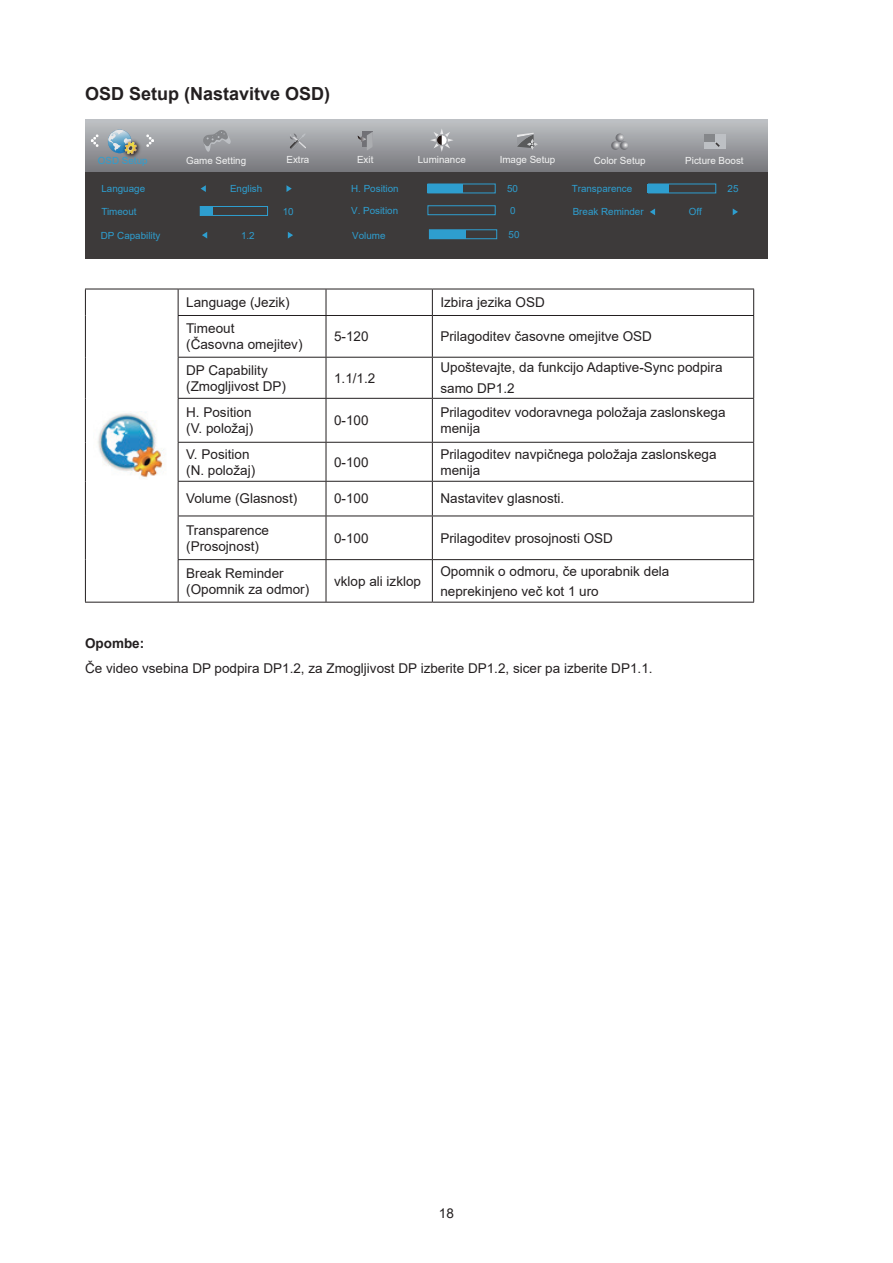
<style>
.page{position:relative;width:893px;height:1263px;background:#fff}
.page>*{position:absolute;margin:0;border:0;box-sizing:border-box;transform-origin:0 0}
.t1{font:700 18px "Arial";color:#231f20}
.t2{font:13.5px/16.2px "Arial";color:#231f20}
.t3{font:700 13.5px "Arial";color:#231f20}
.t4{font:9.75px "Arial";color:#2e9ecf}
.t5{font:9.75px "Arial";color:#f3f3f3}
</style>
<div class="page">
<svg style="left:85px;top:119px;width:683px;height:53px;background:#9a9b9f"></svg>
<div style="left:85px;top:172px;width:683px;height:87px;background:#3d3a3a"></div>
<svg style="left:91px;top:134px;width:8px;height:13px"></svg>
<svg style="left:146px;top:134px;width:8px;height:13px"></svg>
<svg style="left:358px;top:132px;width:15px;height:19px"></svg>
<svg style="left:289px;top:133px;width:18px;height:16px"></svg>
<svg style="left:430px;top:128px;width:23px;height:24px"></svg>
<svg style="left:517px;top:133px;width:21px;height:17px"></svg>
<svg style="left:611px;top:134px;width:17px;height:16px"></svg>
<div style="left:428px;top:205px;width:68px;height:10px;border:1px solid #2e9ecf"></div>
<div style="left:648px;top:184px;width:21px;height:9px;background:#2e9ecf"></div>
<div style="left:648px;top:184px;width:68px;height:9px;border:1px solid #2e9ecf"></div>
<div style="left:429px;top:230px;width:37px;height:9px;background:#2e9ecf"></div>
<div style="left:429px;top:229px;width:68px;height:10px;border:1px solid #2e9ecf"></div>
<svg style="left:201px;top:185px;width:5px;height:7px"></svg>
<svg style="left:286px;top:185px;width:6px;height:7px"></svg>
<div style="left:200px;top:206px;width:68px;height:10px;border:1px solid #2e9ecf"></div>
<div style="left:200px;top:206px;width:13px;height:9px;background:#2e9ecf"></div>
<div style="left:428px;top:184px;width:35px;height:9px;background:#2e9ecf"></div>
<svg style="left:202px;top:232px;width:5px;height:7px"></svg>
<svg style="left:288px;top:232px;width:5px;height:6px"></svg>
<svg style="left:650px;top:208px;width:5px;height:7px"></svg>
<svg style="left:733px;top:208px;width:5px;height:7px"></svg>
<img style="left:121px;top:138px;width:23px;height:23px">
<svg style="left:108px;top:130px;width:29px;height:24px"></svg>
<div style="left:704px;top:134px;width:21px;height:15px;background:#bdc0c4"></div>
<div style="left:704px;top:134px;width:11px;height:8px;background:#85878a"></div>
<svg style="left:715px;top:142px;width:5px;height:5px"></svg>
<svg style="left:203px;top:130px;width:28px;height:22px"></svg>
<hr style="left:85px;top:289px;width:93px;height:1px;background:#231f20">
<svg style="left:85px;top:289px;width:1px;height:26px"></svg>
<hr style="left:178px;top:289px;width:148px;height:1px;background:#231f20">
<svg style="left:178px;top:289px;width:1px;height:26px"></svg>
<hr style="left:326px;top:289px;width:106px;height:1px;background:#231f20">
<svg style="left:326px;top:289px;width:1px;height:26px"></svg>
<hr style="left:432px;top:289px;width:322px;height:1px;background:#231f20">
<svg style="left:432px;top:289px;width:1px;height:26px"></svg>
<svg style="left:753px;top:289px;width:1px;height:26px"></svg>
<hr style="left:85px;top:315px;width:1px;height:42px;background:#231f20">
<hr style="left:178px;top:315px;width:148px;height:1px;background:#231f20">
<hr style="left:178px;top:316px;width:1px;height:41px;background:#231f20">
<hr style="left:326px;top:315px;width:106px;height:1px;background:#231f20">
<hr style="left:326px;top:316px;width:1px;height:41px;background:#231f20">
<hr style="left:432px;top:315px;width:322px;height:1px;background:#231f20">
<hr style="left:432px;top:316px;width:1px;height:41px;background:#231f20">
<hr style="left:753px;top:316px;width:1px;height:41px;background:#231f20">
<hr style="left:85px;top:357px;width:1px;height:41px;background:#231f20">
<hr style="left:178px;top:357px;width:148px;height:1px;background:#231f20">
<hr style="left:178px;top:358px;width:1px;height:40px;background:#231f20">
<hr style="left:326px;top:357px;width:106px;height:1px;background:#231f20">
<hr style="left:326px;top:358px;width:1px;height:40px;background:#231f20">
<hr style="left:432px;top:357px;width:322px;height:1px;background:#231f20">
<hr style="left:432px;top:358px;width:1px;height:40px;background:#231f20">
<hr style="left:753px;top:358px;width:1px;height:40px;background:#231f20">
<hr style="left:85px;top:398px;width:1px;height:44px;background:#231f20">
<hr style="left:178px;top:398px;width:148px;height:1px;background:#231f20">
<hr style="left:178px;top:399px;width:1px;height:43px;background:#231f20">
<hr style="left:326px;top:398px;width:106px;height:1px;background:#231f20">
<hr style="left:326px;top:399px;width:1px;height:43px;background:#231f20">
<hr style="left:432px;top:398px;width:322px;height:1px;background:#231f20">
<hr style="left:432px;top:399px;width:1px;height:43px;background:#231f20">
<hr style="left:753px;top:399px;width:1px;height:43px;background:#231f20">
<hr style="left:85px;top:442px;width:1px;height:39px;background:#231f20">
<hr style="left:178px;top:442px;width:148px;height:1px;background:#231f20">
<hr style="left:178px;top:443px;width:1px;height:38px;background:#231f20">
<hr style="left:326px;top:442px;width:106px;height:1px;background:#231f20">
<hr style="left:326px;top:443px;width:1px;height:38px;background:#231f20">
<hr style="left:432px;top:442px;width:322px;height:1px;background:#231f20">
<hr style="left:432px;top:443px;width:1px;height:38px;background:#231f20">
<hr style="left:753px;top:443px;width:1px;height:38px;background:#231f20">
<hr style="left:85px;top:481px;width:1px;height:35px;background:#231f20">
<hr style="left:178px;top:481px;width:148px;height:1px;background:#231f20">
<hr style="left:178px;top:482px;width:1px;height:34px;background:#231f20">
<hr style="left:326px;top:481px;width:106px;height:1px;background:#231f20">
<hr style="left:326px;top:482px;width:1px;height:34px;background:#231f20">
<hr style="left:432px;top:481px;width:322px;height:1px;background:#231f20">
<hr style="left:432px;top:482px;width:1px;height:34px;background:#231f20">
<hr style="left:753px;top:482px;width:1px;height:34px;background:#231f20">
<hr style="left:85px;top:516px;width:1px;height:44px;background:#231f20">
<hr style="left:178px;top:516px;width:148px;height:1px;background:#231f20">
<hr style="left:178px;top:516px;width:1px;height:43px;background:#231f20">
<hr style="left:326px;top:516px;width:106px;height:1px;background:#231f20">
<hr style="left:326px;top:516px;width:1px;height:43px;background:#231f20">
<hr style="left:432px;top:516px;width:322px;height:1px;background:#231f20">
<hr style="left:432px;top:516px;width:1px;height:43px;background:#231f20">
<hr style="left:753px;top:516px;width:1px;height:43px;background:#231f20">
<hr style="left:85px;top:560px;width:1px;height:42px;background:#231f20">
<hr style="left:178px;top:559px;width:148px;height:1px;background:#231f20">
<hr style="left:178px;top:560px;width:1px;height:42px;background:#231f20">
<hr style="left:326px;top:559px;width:106px;height:1px;background:#231f20">
<hr style="left:326px;top:560px;width:1px;height:42px;background:#231f20">
<hr style="left:432px;top:559px;width:322px;height:1px;background:#231f20">
<hr style="left:432px;top:560px;width:1px;height:42px;background:#231f20">
<hr style="left:753px;top:560px;width:1px;height:42px;background:#231f20">
<hr style="left:85px;top:602px;width:93px;height:1px;background:#231f20">
<hr style="left:178px;top:602px;width:148px;height:1px;background:#231f20">
<hr style="left:326px;top:602px;width:106px;height:1px;background:#231f20">
<hr style="left:432px;top:602px;width:322px;height:1px;background:#231f20">
<img style="left:97px;top:412px;width:68px;height:67px">
<h1 class="t1" style="left:85px;top:81px;width:247px">OSD Setup (Nastavitve OSD)</h1>
<p class="t5" style="left:286px;top:153px;width:24px">Extra</p>
<p class="t5" style="left:357px;top:153px;width:18px">Exit</p>
<p class="t5" style="left:418px;top:153px;width:50px">Luminance</p>
<p class="t5" style="left:500px;top:153px;width:57px">Image Setup</p>
<p class="t5" style="left:594px;top:153px;width:53px">Color Setup</p>
<p class="t4" style="left:351px;top:182px;width:49px">H. Position</p>
<p class="t4" style="left:507px;top:182px;width:12px">50</p>
<p class="t4" style="left:351px;top:204px;width:48px">V. Position</p>
<p class="t4" style="left:510px;top:204px;width:7px">0</p>
<p class="t4" style="left:98px;top:153px;width:51px">OSD Setup</p>
<p class="t5" style="left:186px;top:153px;width:62px">Game Setting</p>
<p class="t5" style="left:685px;top:153px;width:60px">Picture Boost</p>
<p class="t4" style="left:572px;top:182px;width:62px">Transparence</p>
<p class="t4" style="left:728px;top:182px;width:12px">25</p>
<p class="t4" style="left:101px;top:182px;width:45px">Language</p>
<p class="t4" style="left:230px;top:182px;width:34px">English</p>
<p class="t4" style="left:101px;top:205px;width:37px">Timeout</p>
<p class="t4" style="left:283px;top:205px;width:12px">10</p>
<p class="t4" style="left:101px;top:229px;width:61px">DP Capability</p>
<p class="t4" style="left:241px;top:229px;width:15px">1.2</p>
<p class="t4" style="left:352px;top:229px;width:35px">Volume</p>
<p class="t4" style="left:573px;top:205px;width:72px">Break Reminder</p>
<p class="t4" style="left:689px;top:205px;width:14px">Off</p>
<p class="t4" style="left:509px;top:228px;width:12px">50</p>
<p class="t2" style="left:186px;top:294px;width:105px">Language (Jezik)</p>
<p class="t2" style="left:440px;top:294px;width:106px">Izbira jezika OSD</p>
<p class="t2" style="left:186px;top:320px;width:118px">Timeout<br>(Časovna omejitev)</p>
<p class="t2" style="left:334px;top:328px;width:36px">5-120</p>
<p class="t2" style="left:440px;top:328px;width:213px">Prilagoditev časovne omejitve OSD</p>
<p class="t2" style="left:186px;top:362px;width:101px">DP Capability (Zmogljivost DP)</p>
<p class="t2" style="left:334px;top:370px;width:43px">1.1/1.2</p>
<p class="t2" style="left:440px;top:357px;width:284px;line-height:20.2px">Upoštevajte, da funkcijo Adaptive-Sync podpira samo DP1.2</p>
<p class="t2" style="left:186px;top:404px;width:69px">H. Position (V. položaj)</p>
<p class="t2" style="left:334px;top:412px;width:36px">0-100</p>
<p class="t2" style="left:440px;top:404px;width:287px">Prilagoditev vodoravnega položaja zaslonskega menija</p>
<p class="t2" style="left:186px;top:446px;width:71px">V. Position (N. položaj)</p>
<p class="t2" style="left:334px;top:454px;width:36px">0-100</p>
<p class="t2" style="left:440px;top:446px;width:278px">Prilagoditev navpičnega položaja zaslonskega menija</p>
<p class="t2" style="left:186px;top:490px;width:113px">Volume (Glasnost)</p>
<p class="t2" style="left:334px;top:490px;width:36px">0-100</p>
<p class="t2" style="left:440px;top:490px;width:125px">Nastavitev glasnosti.</p>
<p class="t2" style="left:186px;top:522px;width:84px">Transparence (Prosojnost)</p>
<p class="t2" style="left:334px;top:530px;width:36px">0-100</p>
<p class="t2" style="left:440px;top:530px;width:174px">Prilagoditev prosojnosti OSD</p>
<p class="t2" style="left:186px;top:565px;width:125px">Break Reminder (Opomnik za odmor)</p>
<p class="t2" style="left:334px;top:573px;width:89px">vklop ali izklop</p>
<p class="t2" style="left:440px;top:561px;width:230px;line-height:20.2px">Opomnik o odmoru, če uporabnik dela neprekinjeno več kot 1 uro</p>
<p class="t3" style="left:85px;top:634px;width:61px">Opombe:</p>
<p class="t2" style="left:85px;top:660px;width:569px">Če video vsebina DP podpira DP1.2, za Zmogljivost DP izberite DP1.2, sicer pa izberite DP1.1.</p>
<p class="t2" style="left:439px;top:1205px;width:17px">18</p>
</div>
